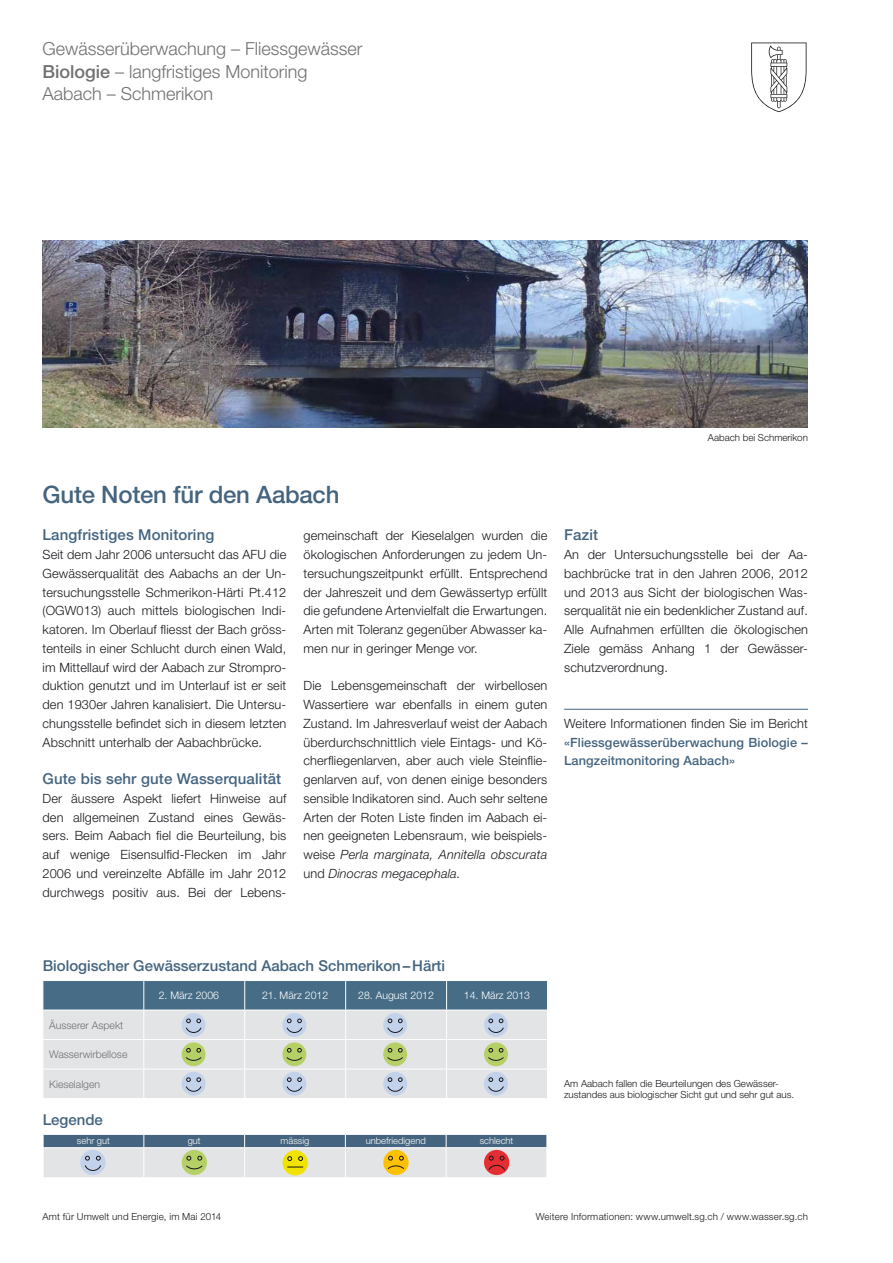
<style>
.page{position:relative;width:893px;height:1263px;background:#fff}
.page>*{position:absolute;margin:0;border:0;box-sizing:border-box;transform-origin:0 0}
.t1{font:500 24px "Helvetica Neue LT Std";letter-spacing:-.01em;color:#44647f}
.t2{font:300 18px/22.5px "Helvetica Neue LT Std";color:#707173}
.t3{font:500 15px "Helvetica Neue LT Std";letter-spacing:.01em;color:#44647f}
.t4{font:500 15px "Helvetica Neue LT";color:#44647f}
.t5{font:300 12.75px/18.8px "Helvetica Neue LT Std";letter-spacing:.01em;color:#1a171c;text-align:justify}
.t6{font:500 12.75px/18.8px "Helvetica Neue LT Std";letter-spacing:.01em;color:#44647f}
.t7{font:300 10.5px "Helvetica Neue LT";color:#fff}
.t8{font:300 10.5px "Helvetica Neue LT";color:#707173}
.t9{font:300 9.75px/11.2px "Helvetica Neue LT Std";color:#1a171c}
.t10{font:300 9.75px "Helvetica Neue LT";letter-spacing:.02em;color:#1a171c}
.t11{font:300 9.45px "Helvetica Neue LT Std";color:#fff}
.s1{font-weight:500}
.s2{font-style:italic}
</style>
<div class="page">
<svg style="left:751px;top:43px;width:55px;height:69px"></svg>
<img style="left:43px;top:240px;width:765px;height:188px">
<hr style="left:564px;top:709px;width:244px;height:1px;background:#44647f">
<svg style="left:43px;top:980px;width:505px;height:118px;background:#bac5ca"></svg>
<svg style="left:43px;top:1134px;width:504px;height:43px;background:#b4b9b7"></svg>
<h2 class="t2" style="left:43px;top:37px;width:322px">Gewässerüberwachung – Fliessgewässer<br><span class="s1">Biologie</span> – langfristiges Monitoring<br>Aabach – Schmerikon</h2>
<p class="t9" style="left:708px;top:431px;width:102px">Aabach bei Schmerikon</p>
<h1 class="t1" style="left:43px;top:480px;width:298px">Gute Noten für den Aabach</h1>
<p class="t3" style="left:43px;top:526px;width:173px">Langfristiges Monitoring</p>
<p class="t5" style="left:43px;top:545px;width:245px">Seit dem Jahr 2006 untersucht das AFU die Gewässerqualität des Aabachs an der Un&shy;tersuchungsstelle Schmerikon-Härti Pt.412 (OGW013) auch mittels biologischen Indi&shy;katoren. Im Oberlauf fliesst der Bach gröss&shy;tenteils in einer Schlucht durch einen Wald, im Mittellauf wird der Aabach zur Strompro&shy;duktion genutzt und im Unterlauf ist er seit den 1930er Jahren kanalisiert. Die Untersu&shy;chungsstelle befindet sich in diesem letzten Abschnitt unterhalb der Aabachbrücke.</p>
<p class="t3" style="left:43px;top:770px;width:240px">Gute bis sehr gute Wasserqualität</p>
<p class="t5" style="left:43px;top:789px;width:245px">Der äussere Aspekt liefert Hinweise auf den allgemeinen Zustand eines Gewäs&shy;sers. Beim Aabach fiel die Beurteilung, bis auf wenige Eisensulfid-Flecken im Jahr 2006 und vereinzelte Abfälle im Jahr 2012 durchwegs positiv aus. Bei der Lebens-</p>
<p class="t5" style="left:303px;top:526px;width:245px">gemeinschaft der Kieselalgen wurden die ökologischen Anforderungen zu jedem Un&shy;tersuchungszeitpunkt erfüllt. Entsprechend der Jahreszeit und dem Gewässertyp erfüllt die gefundene Artenvielfalt die Erwartungen.<br>Arten mit Toleranz gegenüber Abwasser ka&shy;men nur in geringer Menge vor.</p>
<p class="t5" style="left:303px;top:676px;width:245px">Die Lebensgemeinschaft der wirbellosen Wassertiere war ebenfalls in einem guten Zustand. Im Jahresverlauf weist der Aabach überdurchschnittlich viele Eintags- und Kö&shy;cherfliegenlarven, aber auch viele Steinflie&shy;genlarven auf, von denen einige besonders sensible Indikatoren sind. Auch sehr seltene Arten der Roten Liste finden im Aabach ei&shy;nen geeigneten Lebensraum, wie beispiels&shy;weise <span class="s2">Perla marginata, Annitella obscurata </span>und <span class="s2">Dinocras megacephala.</span></p>
<p class="t3" style="left:564px;top:526px;width:35px">Fazit</p>
<p class="t5" style="left:564px;top:545px;width:245px">An der Untersuchungsstelle bei der Aa&shy;bachbrücke trat in den Jahren 2006, 2012 und 2013 aus Sicht der biologischen Was&shy;serqualität nie ein bedenklicher Zustand auf.<br>Alle Aufnahmen erfüllten die ökologischen Ziele gemäss Anhang 1 der Gewässer&shy;schutzverordnung.</p>
<p class="t5" style="left:564px;top:714px;width:245px">Weitere Informationen finden Sie im Bericht</p>
<p class="t6" style="left:564px;top:732px;width:245px">«Fliessgewässerüberwachung Biologie –<br>Langzeitmonitoring Aabach»</p>
<p class="t4" style="left:43px;top:957px;width:404px">Biologischer Gewässerzustand Aabach Schmerikon–Härti</p>
<p class="t8" style="left:49px;top:1019px;width:76px">Äusserer Aspekt</p>
<p class="t8" style="left:49px;top:1048px;width:80px">Wasserwirbellose</p>
<p class="t8" style="left:49px;top:1078px;width:52px">Kieselalgen</p>
<p class="t4" style="left:43px;top:1111px;width:62px">Legende</p>
<p class="t7" style="left:159px;top:989px;width:62px">2. März 2006</p>
<p class="t7" style="left:262px;top:989px;width:68px">21. März 2012</p>
<p class="t7" style="left:358px;top:989px;width:77px">28. August 2012</p>
<p class="t7" style="left:464px;top:989px;width:68px">14. März 2013</p>
<p class="t11" style="left:77px;top:1135px;width:35px">sehr gut</p>
<p class="t11" style="left:188px;top:1135px;width:15px">gut</p>
<p class="t11" style="left:281px;top:1135px;width:30px">mässig</p>
<p class="t11" style="left:366px;top:1135px;width:62px">unbefriedigend</p>
<p class="t11" style="left:480px;top:1135px;width:35px">schlecht</p>
<p class="t9" style="left:564px;top:1077px;width:232px">Am Aabach fallen die Beurteilungen des Gewässer&shy;zustandes aus biologischer Sicht gut und sehr gut aus.</p>
<p class="t10" style="left:43px;top:1211px;width:180px">Amt für Umwelt und Energie, im Mai 2014</p>
<p class="t10" style="left:536px;top:1211px;width:274px">Weitere Informationen: www.umwelt.sg.ch / www.wasser.sg.ch</p>
</div>
